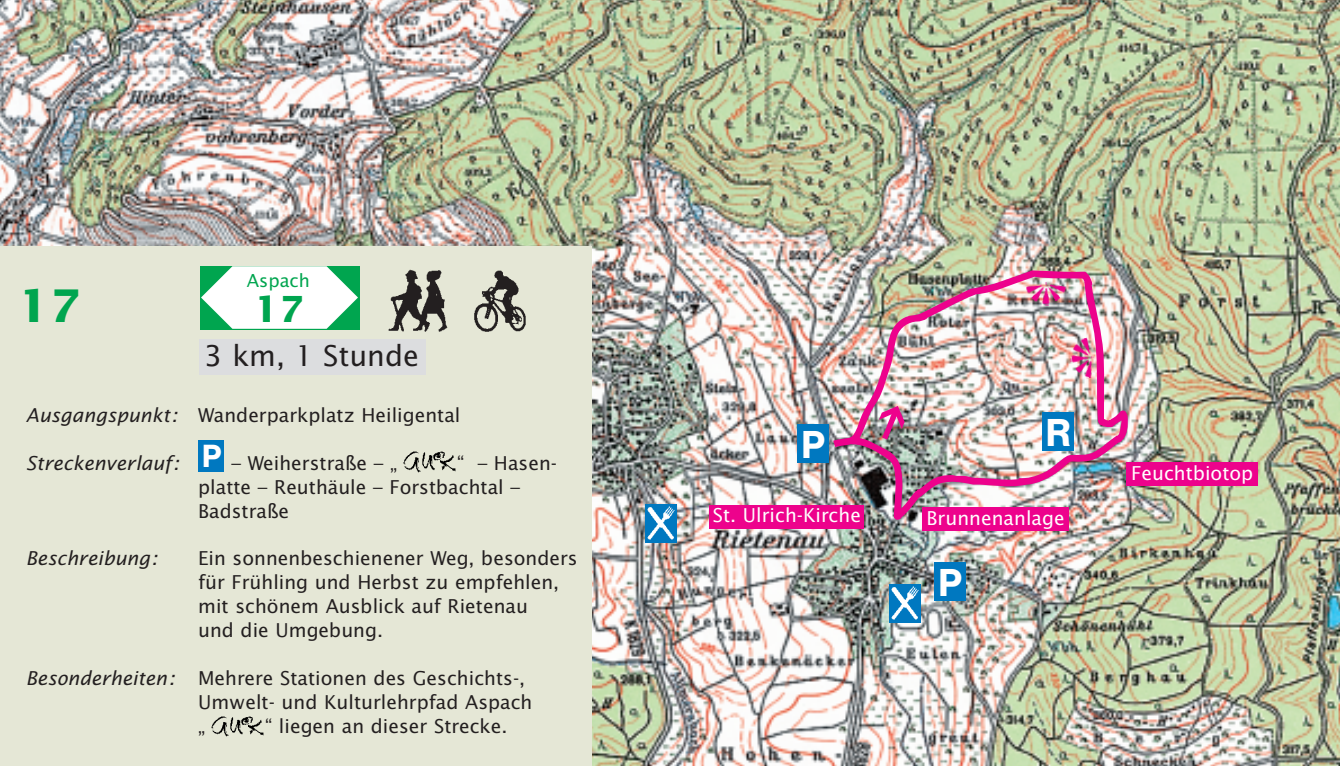
<style>
.page{position:relative;width:1340px;height:766px;background:#fff}
.page>*{position:absolute;margin:0;border:0;box-sizing:border-box;transform-origin:0 0}
.t1{font:700 45px "Lucida Sans";color:#00a54f}
.t2{font:500 38.25px "Helvetica BQ";color:#fff}
.t3{font:700 36px "Lucida Sans";color:#00a54f}
.t4{font:500 31.5px "Helvetica BQ";color:#fff}
.t5{font:28.8px "Lucida Sans";color:#231f20}
.t6{font:19.12px/23.8px "Lucida Sans";color:#231f20}
.t7{font:19.12px "Lucida Sans";color:#fff}
.t8{font:italic 19.12px "Lucida Sans";color:#231f20}
.t9{font:18px "Lucida Sans";color:#00a54f}
.s1{font-style:italic}
</style>
<div class="page">
<img style="left:0;top:0;width:1339px;height:765px">
<div style="left:0;top:246px;width:591px;height:519px;background:#e5e7d6"></div>
<div style="left:796px;top:424px;width:32px;height:38px;background:#0078c0"></div>
<div style="left:922px;top:507px;width:147px;height:23px;background:#ed028c"></div>
<div style="left:1126px;top:462px;width:132px;height:24px;background:#ed028c"></div>
<svg style="left:201px;top:266px;width:157px;height:63px;background:#c9ecda"></svg>
<img style="left:388px;top:269px;width:60px;height:63px">
<img style="left:474px;top:270px;width:52px;height:62px">
<div style="left:200px;top:339px;width:226px;height:35px;background:#dcdddf"></div>
<div style="left:199px;top:439px;width:25px;height:32px;background:#0078c0"></div>
<img style="left:211px;top:716px;width:52px;height:20px">
<img style="left:404px;top:451px;width:51px;height:21px">
<div style="left:709px;top:505px;width:155px;height:23px;background:#ed028c"></div>
<div style="left:889px;top:584px;width:32px;height:38px;background:#0078c0"></div>
<img style="left:891px;top:586px;width:27px;height:33px">
<div style="left:933px;top:562px;width:32px;height:38px;background:#0078c0"></div>
<div style="left:645px;top:504px;width:32px;height:38px;background:#0078c0"></div>
<img style="left:647px;top:506px;width:28px;height:33px">
<img style="left:833px;top:270px;width:295px;height:250px">
<p class="t9" style="left:247px;top:273px;width:65px">Aspach</p>
<h3 class="t3" style="left:254px;top:294px;width:51px">17</h3>
<h3 class="t5" style="left:204px;top:344px;width:216px">3 km, 1 Stunde</h3>
<p class="t6" style="left:26px;top:404px;width:436px"><span class="s1">Ausgangspunkt:</span> Wanderparkplatz Heiligental</p>
<p class="t8" style="left:26px;top:455px;width:155px">Streckenverlauf:</p>
<p class="t6" style="left:231px;top:452px;width:167px">– Weiherstraße – „</p>
<h1 class="t1" style="left:18px;top:287px;width:63px">17</h1>
<h3 class="t4" style="left:202px;top:439px;width:20px">P</h3>
<p class="t6" style="left:198px;top:452px;width:360px;text-indent:259px">“ – Hasen&shy;platte – Reuthäule – Forstbachtal –<br>Badstraße</p>
<p class="t8" style="left:26px;top:550px;width:133px">Beschreibung:</p>
<p class="t6" style="left:198px;top:547px;width:381px">Ein sonnenbeschienener Weg, besonders für Frühling und Herbst zu empfehlen, mit schönem Ausblick auf Rietenau<br>und die Umgebung.</p>
<p class="t6" style="left:198px;top:667px;width:336px;text-indent:-172px"><span class="s1">Besonderheiten:</span> Mehrere Stationen des Geschichts-,<br>Umwelt- und Kulturlehrpfad Aspach „</p>
<p class="t6" style="left:265px;top:715px;width:244px">“ liegen an dieser Strecke.</p>
<h2 class="t2" style="left:801px;top:425px;width:24px">P</h2>
<p class="t7" style="left:712px;top:507px;width:150px">St. Ulrich-Kirche</p>
<h2 class="t2" style="left:1045px;top:412px;width:27px">R</h2>
<p class="t7" style="left:926px;top:509px;width:140px">Brunnenanlage</p>
<h2 class="t2" style="left:938px;top:562px;width:24px">P</h2>
<p class="t7" style="left:1131px;top:465px;width:123px">Feuchtbiotop</p>
</div>
